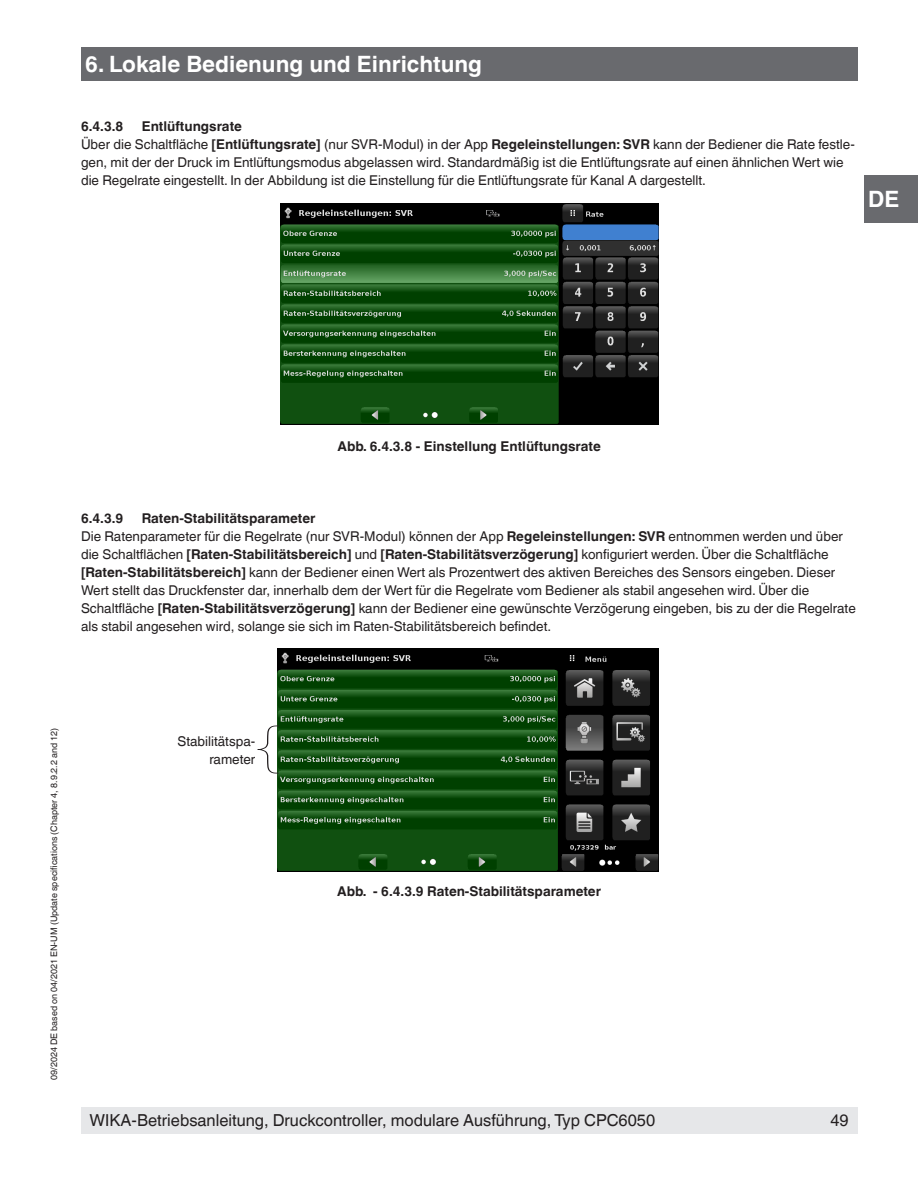
<style>
.page{position:relative;width:918px;height:1188px;background:#fff}
.page>*{position:absolute;margin:0;border:0;box-sizing:border-box;transform-origin:0 0}
.t1{font:700 22.5px "Helvetica World";color:#fff}
.t2{font:16.5px "Helvetica World";color:#231f20}
.t3{font:13.5px/18px "Helvetica World";color:#231f20}
.t4{font:700 13.5px "Helvetica World";color:#231f20}
.t5{font:9px "Helvetica World";color:#231f20}
.s1{font-weight:700}
</style>
<div class="page">
<div style="left:81px;top:47px;width:776px;height:34px;background:#696a6e"></div>
<div style="left:864px;top:176px;width:54px;height:47px;background:#696a6e"></div>
<div style="left:81px;top:1107px;width:776px;height:27px;background:#e6e7e9"></div>
<img style="left:280px;top:203px;width:378px;height:222px">
<img style="left:278px;top:649px;width:380px;height:222px">
<svg style="left:258px;top:725px;width:21px;height:49px"></svg>
<h1 class="t1" style="left:85px;top:51px;width:398px">6. Lokale Bedienung und Einrichtung</h1>
<p class="t3" style="left:81px;top:118px;width:775px;text-indent:61px"><span class="s1">Entlüftungsrate<br></span>Über die Schaltfläche <span class="s1">[Entlüftungsrate]</span> (nur SVR-Modul) in der App <span class="s1">Regeleinstellungen: SVR</span> kann der Bediener die Rate festle&shy;gen, mit der der Druck im Entlüftungsmodus abgelassen wird. Standardmäßig ist die Entlüftungsrate auf einen ähnlichen Wert wie die Regelrate eingestellt. In der Abbildung ist die Einstellung für die Entlüftungsrate für Kanal A dargestellt.</p>
<p class="t4" style="left:81px;top:119px;width:44px">6.4.3.8</p>
<h1 class="t1" style="left:868px;top:186px;width:33px">DE</h1>
<p class="t4" style="left:337px;top:438px;width:265px">Abb. 6.4.3.8 - Einstellung Entlüftungsrate</p>
<p class="t3" style="left:81px;top:509px;width:776px;text-indent:61px"><span class="s1">Raten-Stabilitätsparameter<br></span>Die Ratenparameter für die Regelrate (nur SVR-Modul) können der App <span class="s1">Regeleinstellungen: SVR</span> entnommen werden und über die Schaltflächen <span class="s1">[Raten-Stabilitätsbereich]</span> und <span class="s1">[Raten-Stabilitätsverzögerung]</span> konfiguriert werden. Über die Schaltfläche <span class="s1">[Raten-Stabilitätsbereich]</span> kann der Bediener einen Wert als Prozentwert des aktiven Bereiches des Sensors eingeben. Dieser Wert stellt das Druckfenster dar, innerhalb dem der Wert für die Regelrate vom Bediener als stabil angesehen wird. Über die Schaltfläche <span class="s1">[Raten-Stabilitätsverzögerung]</span> kann der Bediener eine gewünschte Verzögerung eingeben, bis zu der die Regelrate als stabil angesehen wird, solange sie sich im Raten-Stabilitätsbereich befindet.</p>
<p class="t4" style="left:81px;top:510px;width:44px">6.4.3.9</p>
<p class="t5" style="left:49px;top:1080px;width:354px;rotate:-90deg">09/2024 DE based on 04/2021 EN-UM (Update specifications (Chapter 4, 8.9.2.2 and 12)</p>
<p class="t3" style="left:178px;top:732px;width:79px;text-align:right">Stabilitätspa&shy;rameter</p>
<p class="t4" style="left:337px;top:884px;width:265px">Abb. - 6.4.3.9 Raten-Stabilitätsparameter</p>
<p class="t2" style="left:90px;top:1111px;width:567px">WIKA-Betriebsanleitung, Druckcontroller, modulare Ausführung, Typ CPC6050</p>
<p class="t2" style="left:830px;top:1111px;width:20px">49</p>
</div>
